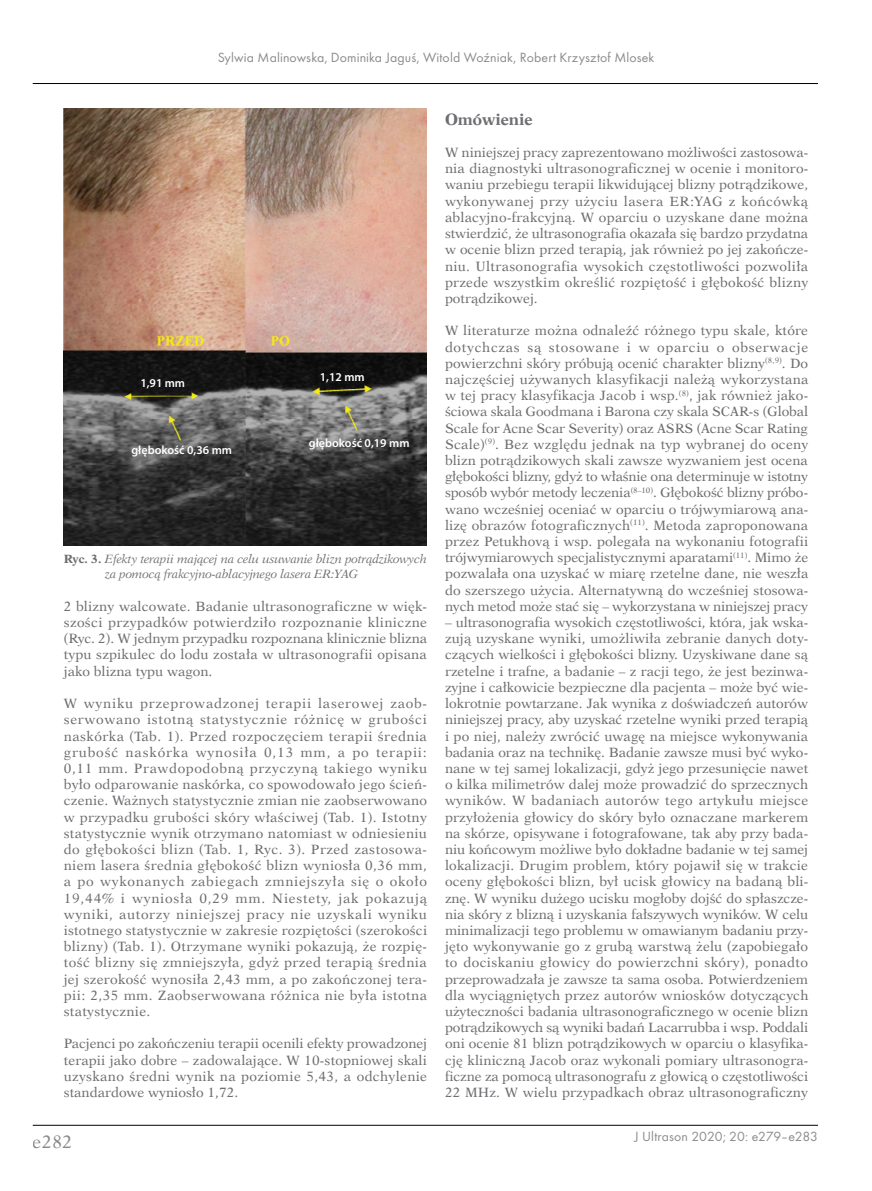
<style>
.page{position:relative;width:872px;height:1191px;background:#fff}
.page>*{position:absolute;margin:0;border:0;box-sizing:border-box;transform-origin:0 0}
.t1{font:18px "Dutch 823 EU Normal";color:#6d6e71}
._1st_Srodtytul_PL_An{font:16.5px "Dutch 823 EU Bold";color:#6d6e71}
.t2{font:13.8px "Futura TCE";letter-spacing:.01em;color:#6d6e71}
.BPL_-_Body_PL{font:13.5px/16.2px "Dutch 823 EU Normal";letter-spacing:.01em;color:#6d6e71;text-align:justify}
.Normalny{font:12px/14.4px "Dutch 823 EU Italic";letter-spacing:-.02em;color:#6d6e71}
.Tabela_body_PL{font:600 12px "Myriad Pro";color:#fff}
.s1{font-family:"Dutch 823 EU Bold"}
</style>
<div class="page">
<hr style="left:33px;top:1125px;width:785px;height:1px;background:#000">
<hr style="left:33px;top:83px;width:785px;height:1px;background:#000">
<img style="left:64px;top:108px;width:363px;height:437px">
<p class="t2" style="left:218px;top:49px;width:438px">Sylwia Malinowska, Dominika Jaguś, Witold Woźniak, Robert Krzysztof Mlosek</p>
<p class="Tabela_body_PL" style="left:140px;top:375px;width:46px">1,91 mm</p>
<p class="Tabela_body_PL" style="left:131px;top:443px;width:102px">głębokość 0,36 mm</p>
<p class="Tabela_body_PL" style="left:320px;top:369px;width:46px">1,12 mm</p>
<p class="Tabela_body_PL" style="left:309px;top:435px;width:102px">głębokość 0,19 mm</p>
<p class="Normalny" style="left:105px;top:552px;width:324px;text-indent:-41px"><span class="s1">Ryc. 3.</span> Efekty terapii mającej na celu usuwanie blizn potrądzikowych za pomocą frakcyjno-ablacyjnego lasera ER:YAG</p>
<p class="BPL_-_Body_PL" style="left:64px;top:598px;width:365px">2 blizny walcowate. Badanie ultrasonograficzne w więk&shy;szości przypadków potwierdziło rozpoznanie kliniczne (Ryc. 2). W jednym przypadku rozpoznana klinicznie blizna typu szpikulec do lodu została w ultrasonografii opisana jako blizna typu wagon.</p>
<p class="BPL_-_Body_PL" style="left:64px;top:695px;width:365px">W wyniku przeprowadzonej terapii laserowej zaob&shy;serwowano istotną statystycznie różnicę w grubości naskórka (Tab. 1). Przed rozpoczęciem terapii średnia grubość naskórka wynosiła 0,13 mm, a po terapii:<br>0,11 mm. Prawdopodobną przyczyną takiego wyniku było odparowanie naskórka, co spowodowało jego ścień&shy;czenie. Ważnych statystycznie zmian nie zaobserwowano w przypadku grubości skóry właściwej (Tab. 1). Istotny statystycznie wynik otrzymano natomiast w odniesieniu do głębokości blizn (Tab. 1, Ryc. 3). Przed zastosowa&shy;niem lasera średnia głębokość blizn wyniosła 0,36 mm, a po wykonanych zabiegach zmniejszyła się o około 19,44% i wyniosła 0,29 mm. Niestety, jak pokazują wyniki, autorzy niniejszej pracy nie uzyskali wyniku istotnego statystycznie w zakresie rozpiętości (szerokości blizny) (Tab. 1). Otrzymane wyniki pokazują, że rozpię&shy;tość blizny się zmniejszyła, gdyż przed terapią średnia jej szerokość wynosiła 2,43 mm, a po zakończonej tera&shy;pii: 2,35 mm. Zaobserwowana różnica nie była istotna statystycznie.</p>
<p class="BPL_-_Body_PL" style="left:64px;top:1035px;width:365px">Pacjenci po zakończeniu terapii ocenili efekty prowadzonej terapii jako dobre – zadowalające. W 10-stopniowej skali uzyskano średni wynik na poziomie 5,43, a odchylenie standardowe wyniosło 1,72.</p>
<p class="_1st_Srodtytul_PL_An" style="left:445px;top:109px;width:89px">Omówienie</p>
<p class="BPL_-_Body_PL" style="left:445px;top:144px;width:365px">W niniejszej pracy zaprezentowano możliwości zastosowa&shy;nia diagnostyki ultrasonograficznej w ocenie i monitoro&shy;waniu przebiegu terapii likwidującej blizny potrądzikowe, wykonywanej przy użyciu lasera ER:YAG z końcówką ablacyjno-frakcyjną. W oparciu o uzyskane dane można stwierdzić, że ultrasonografia okazała się bardzo przydatna w ocenie blizn przed terapią, jak również po jej zakończe&shy;niu. Ultrasonografia wysokich częstotliwości pozwoliła przede wszystkim określić rozpiętość i głębokość blizny potrądzikowej.</p>
<p class="BPL_-_Body_PL" style="left:445px;top:323px;width:365px">W literaturze można odnaleźć różnego typu skale, które dotychczas są stosowane i w oparciu o obserwacje powierzchni skóry próbują ocenić charakter blizny<sup>(8,9)</sup>. Do najczęściej używanych klasyfikacji należą wykorzystana w tej pracy klasyfikacja Jacob i wsp.<sup>(8)</sup>, jak również jako&shy;ściowa skala Goodmana i Barona czy skala SCAR-s (Global Scale for Acne Scar Severity) oraz ASRS (Acne Scar Rating Scale)<sup>(9)</sup>. Bez względu jednak na typ wybranej do oceny blizn potrądzikowych skali zawsze wyzwaniem jest ocena głębokości blizny, gdyż to właśnie ona determinuje w istotny sposób wybór metody leczenia<sup>(8–10)</sup>. Głębokość blizny próbo&shy;wano wcześniej oceniać w oparciu o trójwymiarową ana&shy;lizę obrazów fotograficznych<sup>(11)</sup>. Metoda zaproponowana przez Petukhovą i wsp. polegała na wykonaniu fotografii trójwymiarowych specjalistycznymi aparatami<sup>(11)</sup>. Mimo że pozwalała ona uzyskać w miarę rzetelne dane, nie weszła do szerszego użycia. Alternatywną do wcześniej stosowa&shy;nych metod może stać się – wykorzystana w niniejszej pracy</p>
<p class="BPL_-_Body_PL" style="left:445px;top:614px;width:365px">– ultrasonografia wysokich częstotliwości, która, jak wska&shy;zują uzyskane wyniki, umożliwiła zebranie danych doty&shy;czących wielkości i głębokości blizny. Uzyskiwane dane są rzetelne i trafne, a badanie – z racji tego, że jest bezinwa&shy;zyjne i całkowicie bezpieczne dla pacjenta – może być wie&shy;lokrotnie powtarzane. Jak wynika z doświadczeń autorów niniejszej pracy, aby uzyskać rzetelne wyniki przed terapią i po niej, należy zwrócić uwagę na miejsce wykonywania badania oraz na technikę. Badanie zawsze musi być wyko&shy;nane w tej samej lokalizacji, gdyż jego przesunięcie nawet o kilka milimetrów dalej może prowadzić do sprzecznych wyników. W badaniach autorów tego artykułu miejsce przyłożenia głowicy do skóry było oznaczane markerem na skórze, opisywane i fotografowane, tak aby przy bada&shy;niu końcowym możliwe było dokładne badanie w tej samej lokalizacji. Drugim problem, który pojawił się w trakcie oceny głębokości blizn, był ucisk głowicy na badaną bli&shy;znę. W wyniku dużego ucisku mogłoby dojść do spłaszcze&shy;nia skóry z blizną i uzyskania fałszywych wyników. W celu minimalizacji tego problemu w omawianym badaniu przy&shy;jęto wykonywanie go z grubą warstwą żelu (zapobiegało to dociskaniu głowicy do powierzchni skóry), ponadto przeprowadzała je zawsze ta sama osoba. Potwierdzeniem dla wyciągniętych przez autorów wniosków dotyczących użyteczności badania ultrasonograficznego w ocenie blizn potrądzikowych są wyniki badań Lacarrubba i wsp. Poddali oni ocenie 81 blizn potrądzikowych w oparciu o klasyfika&shy;cję kliniczną Jacob oraz wykonali pomiary ultrasonogra&shy;ficzne za pomocą ultrasonografu z głowicą o częstotliwości 22 MHz. W wielu przypadkach obraz ultrasonograficzny</p>
<h1 class="t1" style="left:33px;top:1131px;width:41px">e282</h1>
<p class="t2" style="left:634px;top:1128px;width:185px">J Ultrason 2020; 20: e279–e283</p>
</div>
